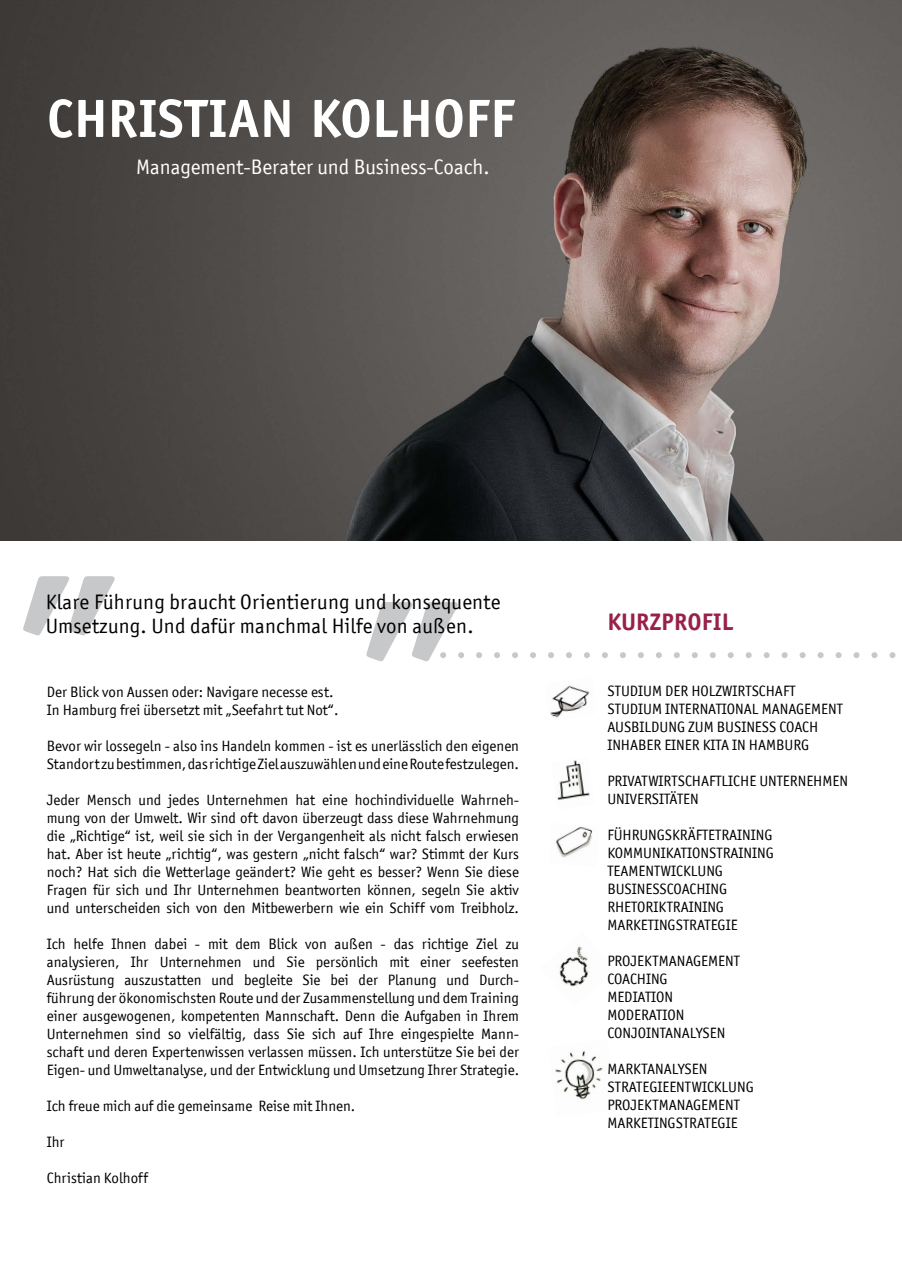
<style>
.page{position:relative;width:902px;height:1272px;background:#fff}
.page>*{position:absolute;margin:0;border:0;box-sizing:border-box;transform-origin:0 0}
.t1{font:700 225px "Officina Sans Std";color:#c7c8ca}
.t2{font:700 54px "Officina Sans Std";color:#fff}
.t3{font:700 24px "Officina Sans Std";color:#982148}
.t4{font:21px/24px "Officina San ITC";letter-spacing:.01em;color:#000}
.t5{font:21px "Officina San ITC";color:#fff}
.t6{font:15px/18px "Officina San ITC";color:#000}
</style>
<div class="page">
<svg style="left:443px;top:652px;width:453px;height:6px"></svg>
<img style="left:555px;top:1051px;width:48px;height:49px">
<img style="left:559px;top:946px;width:30px;height:41px">
<img style="left:0;top:0;width:901px;height:540px">
<img style="left:550px;top:686px;width:40px;height:32px">
<img style="left:557px;top:760px;width:33px;height:40px">
<img style="left:556px;top:827px;width:36px;height:31px">
<p class="t2" style="left:47px;top:85px;width:470px">CHRISTIAN KOLHOFF</p>
<p class="t5" style="left:136px;top:155px;width:355px">Management-Berater und Business-Coach.</p>
<h1 class="t1" style="left:12px;top:400px;width:457px">„ „</h1>
<p class="t4" style="left:46px;top:589px;width:456px">Klare Führung braucht Orientierung und konsequente<br>Umsetzung. Und dafür manchmal Hilfe von außen.</p>
<p class="t6" style="left:47px;top:682px;width:288px">Der Blick von Aussen oder: Navigare necesse est.</p>
<p class="t6" style="left:47px;top:700px;width:293px">In Hamburg frei übersetzt mit „Seefahrt tut Not“.</p>
<p class="t6" style="left:47px;top:736px;width:473px">Bevor wir lossegeln - also ins Handeln kommen - ist es unerlässlich den eigenen<br>Standort zu bestimmen, das richtige Ziel auszuwählen und eine Route festzulegen.</p>
<p class="t6" style="left:47px;top:790px;width:474px;text-align:justify">Jeder Mensch und jedes Unternehmen hat eine hochindividuelle Wahrneh&shy;mung von der Umwelt. Wir sind oft davon überzeugt dass diese Wahrnehmung die „Richtige“ ist, weil sie sich in der Vergangenheit als nicht falsch erwiesen hat. Aber ist heute „richtig“, was gestern „nicht falsch“ war? Stimmt der Kurs noch? Hat sich die Wetterlage geändert? Wie geht es besser? Wenn Sie diese Fragen für sich und Ihr Unternehmen beantworten können, segeln Sie aktiv und unterscheiden sich von den Mitbewerbern wie ein Schiff vom Treibholz.</p>
<p class="t6" style="left:47px;top:934px;width:473px">Ich helfe Ihnen dabei - mit dem Blick von außen - das richtige Ziel zu</p>
<p class="t6" style="left:47px;top:952px;width:473px">analysieren, Ihr Unternehmen und Sie persönlich mit einer seefesten</p>
<p class="t6" style="left:47px;top:970px;width:473px">Ausrüstung auszustatten und begleite Sie bei der Planung und Durch-</p>
<p class="t6" style="left:47px;top:988px;width:473px">führung der ökonomischsten Route und der Zusammenstellung und dem Training</p>
<p class="t6" style="left:47px;top:1006px;width:474px">einer ausgewogenen, kompetenten Mannschaft. Denn die Aufgaben in Ihrem</p>
<p class="t6" style="left:47px;top:1024px;width:474px">Unternehmen sind so vielfältig, dass Sie sich auf Ihre eingespielte Mann&shy;schaft und deren Expertenwissen verlassen müssen. Ich unterstütze Sie bei der</p>
<p class="t6" style="left:47px;top:1060px;width:474px">Eigen- und Umweltanalyse, und der Entwicklung und Umsetzung Ihrer Strategie.</p>
<p class="t6" style="left:47px;top:1096px;width:310px">Ich freue mich auf die gemeinsame Reise mit Ihnen.</p>
<p class="t6" style="left:47px;top:1132px;width:19px">Ihr</p>
<p class="t6" style="left:47px;top:1168px;width:103px">Christian Kolhoff</p>
<h3 class="t3" style="left:607px;top:607px;width:128px">KURZPROFIL</h3>
<p class="t6" style="left:607px;top:681px;width:190px">STUDIUM DER HOLZWIRTSCHAFT</p>
<p class="t6" style="left:607px;top:699px;width:237px">STUDIUM INTERNATIONAL MANAGEMENT</p>
<p class="t6" style="left:607px;top:717px;width:212px">AUSBILDUNG ZUM BUSINESS COACH</p>
<p class="t6" style="left:607px;top:735px;width:203px">INHABER EINER KITA IN HAMBURG</p>
<p class="t6" style="left:607px;top:771px;width:242px">PRIVATWIRTSCHAFTLICHE UNTERNEHMEN</p>
<p class="t6" style="left:607px;top:789px;width:93px">UNIVERSITÄTEN</p>
<p class="t6" style="left:607px;top:825px;width:166px">FÜHRUNGSKRÄFTETRAINING</p>
<p class="t6" style="left:607px;top:843px;width:168px">KOMMUNIKATIONSTRAINING</p>
<p class="t6" style="left:607px;top:861px;width:117px">TEAMENTWICKLUNG</p>
<p class="t6" style="left:607px;top:879px;width:121px">BUSINESSCOACHING</p>
<p class="t6" style="left:607px;top:897px;width:118px">RHETORIKTRAINING</p>
<p class="t6" style="left:607px;top:915px;width:132px">MARKETINGSTRATEGIE</p>
<p class="t6" style="left:607px;top:951px;width:134px">PROJEKTMANAGEMENT</p>
<p class="t6" style="left:607px;top:969px;width:62px">COACHING</p>
<p class="t6" style="left:607px;top:987px;width:67px">MEDIATION</p>
<p class="t6" style="left:607px;top:1005px;width:78px">MODERATION</p>
<p class="t6" style="left:607px;top:1023px;width:120px">CONJOINTANALYSEN</p>
<p class="t6" style="left:607px;top:1059px;width:101px">MARKTANALYSEN</p>
<p class="t6" style="left:607px;top:1077px;width:148px">STRATEGIEENTWICKLUNG</p>
<p class="t6" style="left:607px;top:1095px;width:134px">PROJEKTMANAGEMENT</p>
<p class="t6" style="left:607px;top:1113px;width:132px">MARKETINGSTRATEGIE</p>
</div>
